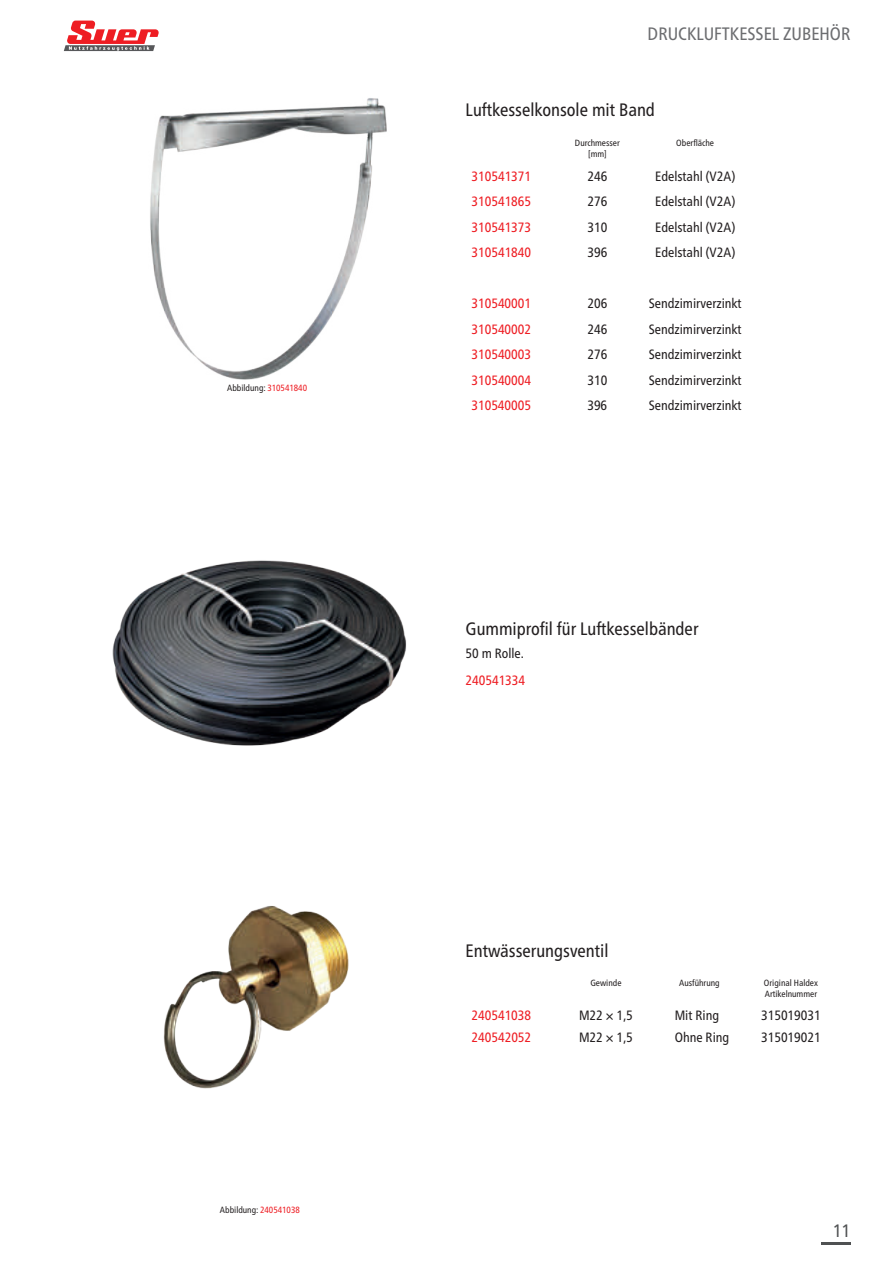
<style>
.page{position:relative;width:893px;height:1263px;background:#fff}
.page>*{position:absolute;margin:0;border:0;box-sizing:border-box;transform-origin:0 0}
.t1{font:condensed 18px "Frutiger Neue LTW1 G";color:#231f20}
.t2{font:condensed 18px "Frutiger Neue LTW1 G";color:#6c6d70}
.t3{font:condensed 18px "Frutiger Neue LTW1 G";color:#4f5152}
.t4{font:condensed 13.5px "Frutiger Neue LTW1 G";color:#231f20}
.t5{font:condensed 13.5px "Frutiger Neue LTW1 G";color:#ee1d23}
.t6{font:condensed 9px/10.8px "Frutiger Neue LTW1 G";color:#231f20;text-align:center}
.s1{color:#ee1d23}
</style>
<div class="page">
<svg style="left:64px;top:21px;width:95px;height:30px"></svg>
<hr style="left:821px;top:1242px;width:29px;height:2px;background:#4f5152">
<img style="left:112px;top:560px;width:295px;height:186px">
<img style="left:150px;top:98px;width:237px;height:282px">
<img style="left:163px;top:905px;width:186px;height:184px">
<p class="t6" style="left:227px;top:382px;width:81px">Abbildung: <span class="s1">310541840</span></p>
<p class="t6" style="left:220px;top:1204px;width:81px">Abbildung: <span class="s1">240541038</span></p>
<h1 class="t2" style="left:648px;top:23px;width:204px">DRUCKLUFTKESSEL ZUBEHÖR</h1>
<h1 class="t1" style="left:466px;top:99px;width:191px">Luftkesselkonsole mit Band</h1>
<p class="t6" style="left:575px;top:137px;width:46px">Durchmesser [mm]</p>
<p class="t6" style="left:676px;top:137px;width:39px">Oberfläche</p>
<p class="t5" style="left:472px;top:168px;width:61px">310541371</p>
<p class="t4" style="left:587px;top:168px;width:21px">246</p>
<p class="t4" style="left:655px;top:168px;width:81px">Edelstahl (V2A)</p>
<p class="t5" style="left:472px;top:193px;width:61px">310541865</p>
<p class="t4" style="left:587px;top:193px;width:21px">276</p>
<p class="t4" style="left:655px;top:193px;width:81px">Edelstahl (V2A)</p>
<p class="t5" style="left:472px;top:219px;width:61px">310541373</p>
<p class="t4" style="left:587px;top:219px;width:21px">310</p>
<p class="t4" style="left:655px;top:219px;width:81px">Edelstahl (V2A)</p>
<p class="t5" style="left:472px;top:244px;width:61px">310541840</p>
<p class="t4" style="left:587px;top:244px;width:21px">396</p>
<p class="t4" style="left:655px;top:244px;width:81px">Edelstahl (V2A)</p>
<p class="t5" style="left:472px;top:296px;width:61px">310540001</p>
<p class="t4" style="left:587px;top:296px;width:21px">206</p>
<p class="t4" style="left:649px;top:296px;width:94px">Sendzimirverzinkt</p>
<p class="t5" style="left:472px;top:321px;width:61px">310540002</p>
<p class="t4" style="left:587px;top:321px;width:21px">246</p>
<p class="t4" style="left:649px;top:321px;width:94px">Sendzimirverzinkt</p>
<p class="t5" style="left:472px;top:347px;width:61px">310540003</p>
<p class="t4" style="left:587px;top:347px;width:21px">276</p>
<p class="t4" style="left:649px;top:347px;width:94px">Sendzimirverzinkt</p>
<p class="t5" style="left:471px;top:372px;width:61px">310540004</p>
<p class="t4" style="left:587px;top:372px;width:21px">310</p>
<p class="t4" style="left:649px;top:372px;width:94px">Sendzimirverzinkt</p>
<p class="t5" style="left:471px;top:398px;width:61px">310540005</p>
<p class="t4" style="left:587px;top:398px;width:21px">396</p>
<p class="t4" style="left:649px;top:398px;width:94px">Sendzimirverzinkt</p>
<h1 class="t1" style="left:466px;top:618px;width:234px">Gummiprofil für Luftkesselbänder</h1>
<p class="t4" style="left:466px;top:645px;width:60px">50 m Rolle.</p>
<p class="t5" style="left:466px;top:672px;width:61px">240541334</p>
<h1 class="t1" style="left:466px;top:940px;width:144px">Entwässerungsventil</h1>
<p class="t6" style="left:590px;top:978px;width:33px">Gewinde</p>
<p class="t6" style="left:679px;top:978px;width:42px">Ausführung</p>
<p class="t6" style="left:764px;top:978px;width:55px;text-align:left">Original Haldex<br>Artikelnummer</p>
<p class="t5" style="left:472px;top:1007px;width:61px">240541038</p>
<p class="t4" style="left:579px;top:1007px;width:55px">M22 × 1,5</p>
<p class="t4" style="left:675px;top:1007px;width:46px">Mit Ring</p>
<p class="t4" style="left:761px;top:1007px;width:61px">315019031</p>
<p class="t5" style="left:472px;top:1029px;width:61px">240542052</p>
<p class="t4" style="left:579px;top:1029px;width:55px">M22 × 1,5</p>
<p class="t4" style="left:675px;top:1029px;width:56px">Ohne Ring</p>
<p class="t4" style="left:761px;top:1029px;width:61px">315019021</p>
<h1 class="t3" style="left:833px;top:1220px;width:19px">11</h1>
</div>
